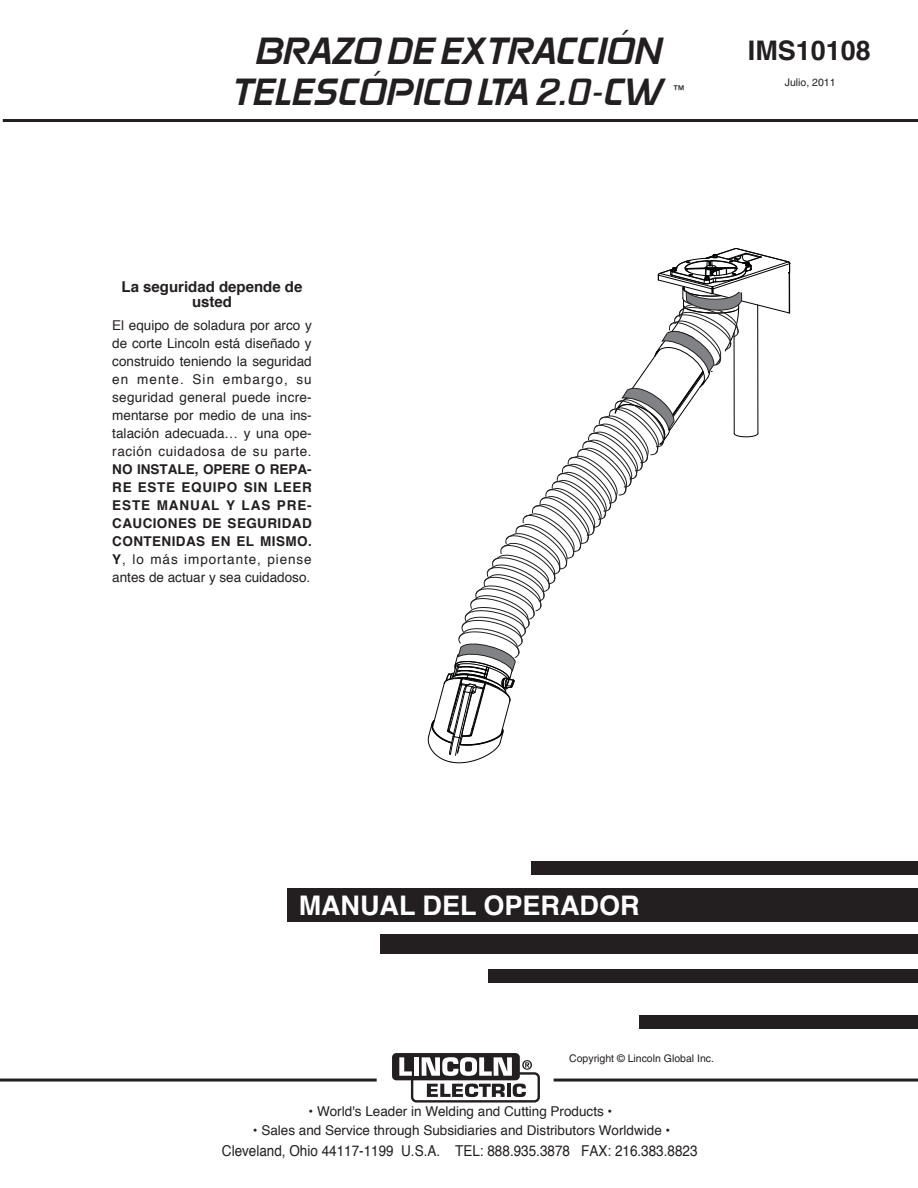
<style>
.page{position:relative;width:918px;height:1188px;background:#fff}
.page>*{position:absolute;margin:0;border:0;box-sizing:border-box;transform-origin:0 0}
.t1{font:300 34.5px/41.4px "OPTI Mirc";color:#231f20;text-align:right}
.t2{font:700 27px "Helvetica";color:#fff}
.t3{font:700 27px "Helvetica";color:#231f20}
.t4{font:15px "Helvetica";color:#231f20;scale:.9 1}
.t5{font:700 15px/15px "Helvetica";color:#231f20;text-align:center}
.t6{font:13.5px/18px "Helvetica";color:#231f20;text-align:justify}
.t7{font:700 13.5px/18px "Helvetica";letter-spacing:.03em;color:#231f20;text-align:justify}
.t8{font:10.5px "Helvetica LT Std";color:#231f20}
.s1{font-weight:400}
</style>
<div class="page">
<hr style="left:0;top:1079px;width:377px;height:3px;background:#231f20">
<hr style="left:554px;top:1079px;width:364px;height:3px;background:#231f20">
<div style="left:392px;top:1053px;width:128px;height:27px;background:#231f20;border-radius:4px"></div>
<svg style="left:399px;top:1057px;width:141px;height:46px"></svg>
<hr style="left:3px;top:119px;width:915px;height:3px;background:#231f20">
<div style="left:288px;top:888px;width:630px;height:34px;background:#231f20"></div>
<div style="left:532px;top:861px;width:386px;height:14px;background:#231f20"></div>
<div style="left:381px;top:935px;width:537px;height:19px;background:#231f20"></div>
<div style="left:489px;top:969px;width:429px;height:14px;background:#231f20"></div>
<div style="left:640px;top:1016px;width:278px;height:13px;background:#231f20"></div>
<svg style="left:428px;top:248px;width:362px;height:515px"></svg>
<h1 class="t1" style="left:232px;top:35px;width:432px">BRAZO DE EXTRACCIÓN<br>TELESCÓPICO LTA 2.0-CW</h1>
<p class="t6" style="left:672px;top:83px;width:15px">™</p>
<h2 class="t3" style="left:748px;top:39px;width:125px">IMS10108</h2>
<p class="t8" style="left:785px;top:79px;width:52px">Julio, 2011</p>
<p class="t5" style="left:122px;top:280px;width:182px">La seguridad depende de usted</p>
<p class="t6" style="left:112px;top:318px;width:201px">El equipo de soladura por arco y de corte Lincoln está diseñado y construido teniendo la seguridad en mente. Sin embargo, su seguridad general puede incre&shy;mentarse por medio de una ins&shy;talación adecuada… y una ope&shy;ración cuidadosa de su parte.</p>
<p class="t7" style="left:112px;top:462px;width:201px">NO INSTALE, OPERE O REPA-RE ESTE EQUIPO SIN LEER ESTE MANUAL Y LAS PRE-CAUCIONES DE SE GURIDAD CONTENIDAS EN EL MISMO.<br>Y<span class="s1">, lo más importante, piense antes de actuar y sea cuidadoso.</span></p>
<h2 class="t2" style="left:299px;top:894px;width:342px">MANUAL DEL OPERADOR</h2>
<p class="t8" style="left:569px;top:1055px;width:146px">Copyright © Lincoln Global Inc.</p>
<p class="t6" style="left:309px;top:1104px;width:305px">• World's Leader in Welding and Cutting Products •</p>
<p class="t6" style="left:253px;top:1122px;width:419px">• Sales and Service through Subsidiaries and Distributors Worldwide •</p>
<p class="t4" style="left:222px;top:1144px;width:530px">Cleveland, Ohio 44117-1199 U.S.A. TEL: 888.935.3878 FAX: 216.383.8823</p>
</div>
